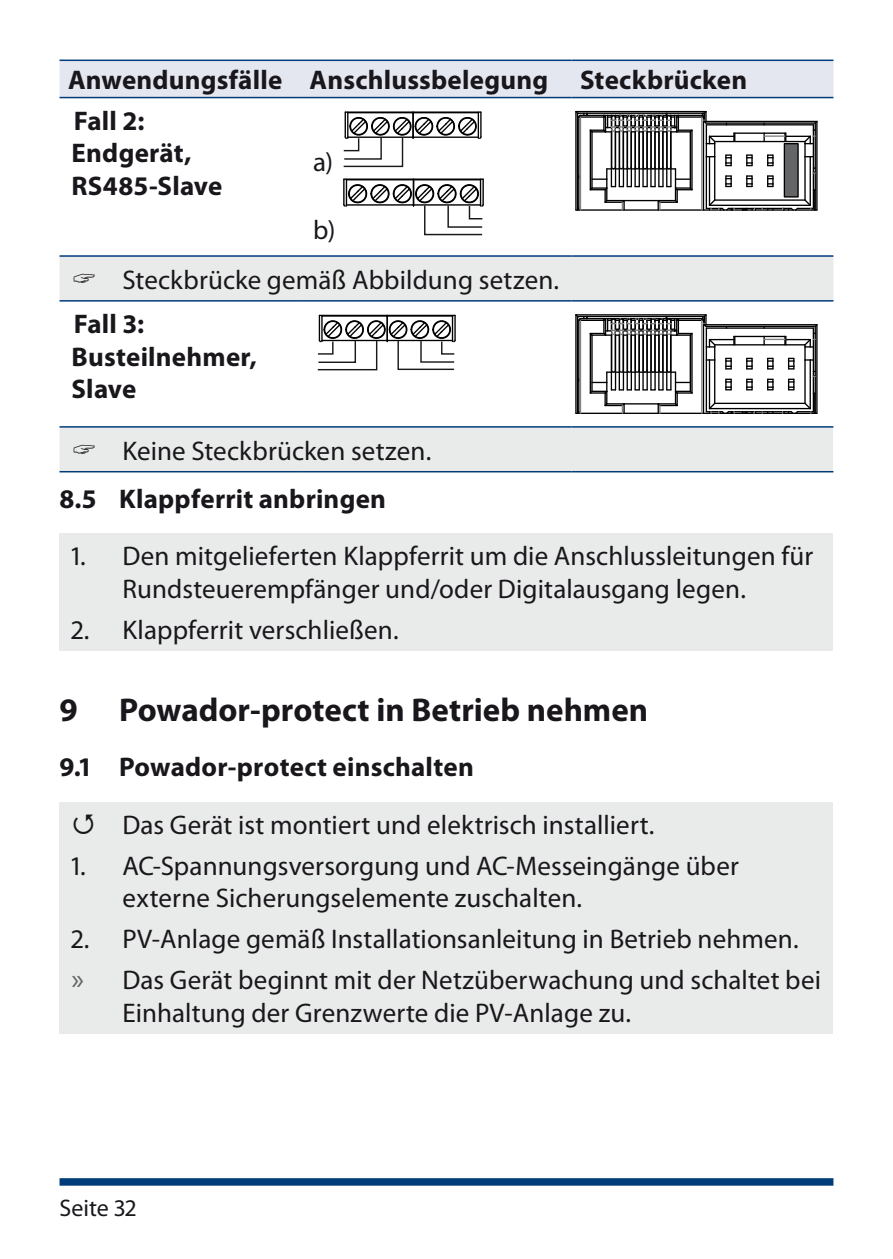
<style>
.page{position:relative;width:893px;height:1259px;background:#fff}
.page>*{position:absolute;margin:0;border:0;box-sizing:border-box;transform-origin:0 0}
.t1{font:700 33px "Myriad Pro";color:#1a171c}
.t2{font:27px/32.4px "Myriad Pro";letter-spacing:.005em;color:#1a171c}
.t3{font:700 27px/32.4px "Myriad Pro";letter-spacing:.01em;color:#1a171c}
.t4{font:24px "Myriad Pro";color:#1a171c}
.s1{font-size:30px;color:#646567}
</style>
<div class="page">
<div style="left:60px;top:1178px;width:773px;height:7px;background:#003c7a"></div>
<div style="left:60px;top:61px;width:773px;height:36px;background:#e4e6f0"></div>
<svg style="left:60px;top:257px;width:773px;height:214px"></svg>
<div style="left:571px;top:427px;width:262px;height:45px;background:#e9eaea"></div>
<hr style="left:60px;top:255px;width:241px;height:2px;background:#003c7a">
<hr style="left:301px;top:255px;width:270px;height:2px;background:#003c7a">
<hr style="left:571px;top:255px;width:262px;height:2px;background:#003c7a">
<hr style="left:60px;top:426px;width:241px;height:2px;background:#003c7a">
<hr style="left:301px;top:426px;width:270px;height:2px;background:#003c7a">
<hr style="left:571px;top:426px;width:262px;height:2px;background:#003c7a">
<hr style="left:60px;top:97px;width:241px;height:1px;background:#003c7a">
<hr style="left:301px;top:97px;width:270px;height:1px;background:#003c7a">
<hr style="left:571px;top:97px;width:262px;height:1px;background:#003c7a">
<hr style="left:60px;top:300px;width:241px;height:2px;background:#003c7a">
<hr style="left:301px;top:300px;width:270px;height:2px;background:#003c7a">
<hr style="left:571px;top:300px;width:262px;height:2px;background:#003c7a">
<hr style="left:60px;top:471px;width:241px;height:1px;background:#003c7a">
<hr style="left:301px;top:471px;width:270px;height:1px;background:#003c7a">
<hr style="left:571px;top:471px;width:262px;height:1px;background:#003c7a">
<hr style="left:301px;top:60px;width:270px;height:1px;background:#003c7a">
<hr style="left:60px;top:60px;width:241px;height:1px;background:#003c7a">
<hr style="left:571px;top:60px;width:262px;height:1px;background:#003c7a">
<hr style="left:345px;top:111px;width:136px;height:2px;background:#010000">
<svg style="left:343px;top:112px;width:139px;height:56px"></svg>
<hr style="left:344px;top:178px;width:139px;height:2px;background:#010000">
<svg style="left:343px;top:179px;width:141px;height:57px"></svg>
<svg style="left:763px;top:134px;width:2px;height:7px"></svg>
<hr style="left:709px;top:205px;width:101px;height:1px;background:#010000">
<hr style="left:810px;top:157px;width:1px;height:48px;background:#010000">
<hr style="left:728px;top:208px;width:63px;height:1px;background:#010000">
<hr style="left:706px;top:124px;width:107px;height:1px;background:#010000">
<hr style="left:734px;top:132px;width:52px;height:2px;background:#010000">
<hr style="left:804px;top:157px;width:2px;height:43px;background:#010000">
<hr style="left:715px;top:199px;width:90px;height:2px;background:#010000">
<svg style="left:746px;top:175px;width:7px;height:12px"></svg>
<svg style="left:767px;top:175px;width:7px;height:12px"></svg>
<svg style="left:746px;top:154px;width:7px;height:12px"></svg>
<svg style="left:767px;top:154px;width:7px;height:12px"></svg>
<hr style="left:735px;top:141px;width:50px;height:1px;background:#010000">
<hr style="left:813px;top:190px;width:2px;height:20px;background:#010000">
<hr style="left:816px;top:121px;width:1px;height:89px;background:#010000">
<hr style="left:706px;top:121px;width:111px;height:1px;background:#010000">
<hr style="left:576px;top:209px;width:241px;height:2px;background:#010000">
<hr style="left:706px;top:122px;width:109px;height:2px;background:#010000">
<hr style="left:815px;top:123px;width:1px;height:87px;background:#010000">
<hr style="left:764px;top:135px;width:21px;height:2px;background:#828281">
<svg style="left:784px;top:120px;width:34px;height:71px"></svg>
<svg style="left:743px;top:208px;width:31px;height:3px"></svg>
<svg style="left:782px;top:198px;width:31px;height:13px"></svg>
<svg style="left:575px;top:110px;width:160px;height:101px"></svg>
<div style="left:784px;top:144px;width:14px;height:53px;background:#646567"></div>
<div style="left:784px;top:143px;width:15px;height:55px;border:1px solid #010000"></div>
<svg style="left:316px;top:315px;width:141px;height:56px"></svg>
<hr style="left:709px;top:408px;width:101px;height:1px;background:#010000">
<hr style="left:810px;top:360px;width:1px;height:48px;background:#010000">
<hr style="left:728px;top:411px;width:63px;height:1px;background:#010000">
<hr style="left:706px;top:327px;width:107px;height:2px;background:#010000">
<hr style="left:734px;top:336px;width:52px;height:1px;background:#010000">
<hr style="left:804px;top:360px;width:2px;height:43px;background:#010000">
<hr style="left:715px;top:403px;width:90px;height:1px;background:#010000">
<svg style="left:746px;top:379px;width:7px;height:11px"></svg>
<svg style="left:746px;top:358px;width:7px;height:11px"></svg>
<hr style="left:735px;top:344px;width:50px;height:1px;background:#010000">
<hr style="left:813px;top:393px;width:2px;height:20px;background:#010000">
<hr style="left:816px;top:325px;width:1px;height:88px;background:#010000">
<hr style="left:706px;top:324px;width:111px;height:1px;background:#010000">
<hr style="left:576px;top:413px;width:241px;height:1px;background:#010000">
<hr style="left:706px;top:326px;width:109px;height:1px;background:#010000">
<hr style="left:815px;top:326px;width:1px;height:87px;background:#010000">
<svg style="left:763px;top:323px;width:56px;height:71px"></svg>
<svg style="left:742px;top:412px;width:32px;height:2px"></svg>
<svg style="left:782px;top:401px;width:31px;height:14px"></svg>
<svg style="left:574px;top:313px;width:161px;height:102px"></svg>
<div style="left:60px;top:533px;width:773px;height:117px;background:#e9eaea"></div>
<div style="left:60px;top:801px;width:773px;height:232px;background:#e9eaea"></div>
<svg style="left:74px;top:274px;width:21px;height:9px"></svg>
<svg style="left:74px;top:445px;width:21px;height:9px"></svg>
<p class="t3" style="left:68px;top:59px;width:681px;line-height:40.8px">Anwendungsfälle Anschlussbelegung Steckbrücken<br>Fall 2:</p>
<p class="t3" style="left:72px;top:136px;width:152px">Endgerät,<br>RS485-Slave</p>
<p class="t2" style="left:313px;top:145px;width:22px">a)</p>
<p class="t2" style="left:123px;top:205px;width:438px;line-height:49.5px;text-indent:190px">b)<br>Steckbrücke gemäß Abbildung setzen.</p>
<p class="t3" style="left:72px;top:307px;width:187px">Fall 3:<br>Busteilnehmer,<br>Slave</p>
<p class="t2" style="left:123px;top:434px;width:310px">Keine Steckbrücken setzen.</p>
<p class="t3" style="left:60px;top:481px;width:328px">8.5 Klappferrit anbringen</p>
<p class="t2" style="left:123px;top:539px;width:692px;text-indent:-51px">1. Den mitgelieferten Klappferrit um die Anschlussleitungen für<br>Rundsteuerempfänger und/oder Digitalausgang legen.</p>
<p class="t2" style="left:72px;top:613px;width:329px">2. Klappferrit verschließen.</p>
<p class="t1" style="left:60px;top:688px;width:590px">9 Powador-protect in Betrieb nehmen</p>
<p class="t3" style="left:60px;top:750px;width:416px">9.1 Powador-protect einschalten</p>
<p class="t2" style="left:72px;top:808px;width:584px">✔ Das Gerät ist montiert und elektrisch installiert.</p>
<p class="t2" style="left:123px;top:849px;width:618px;text-indent:-51px">1. AC-Spannungsversorgung und AC-Messeingänge über externe Sicherungselemente zuschalten.</p>
<p class="t2" style="left:72px;top:918px;width:751px;line-height:40.8px">2. PV-Anlage gemäß Installationsanleitung in Betrieb nehmen.<br><span class="s1">»</span> Das Gerät beginnt mit der Netzüberwachung und schaltet bei</p>
<p class="t2" style="left:123px;top:996px;width:510px">Einhaltung der Grenzwerte die PV-Anlage zu.</p>
<p class="t4" style="left:60px;top:1192px;width:78px">Seite 32</p>
</div>
